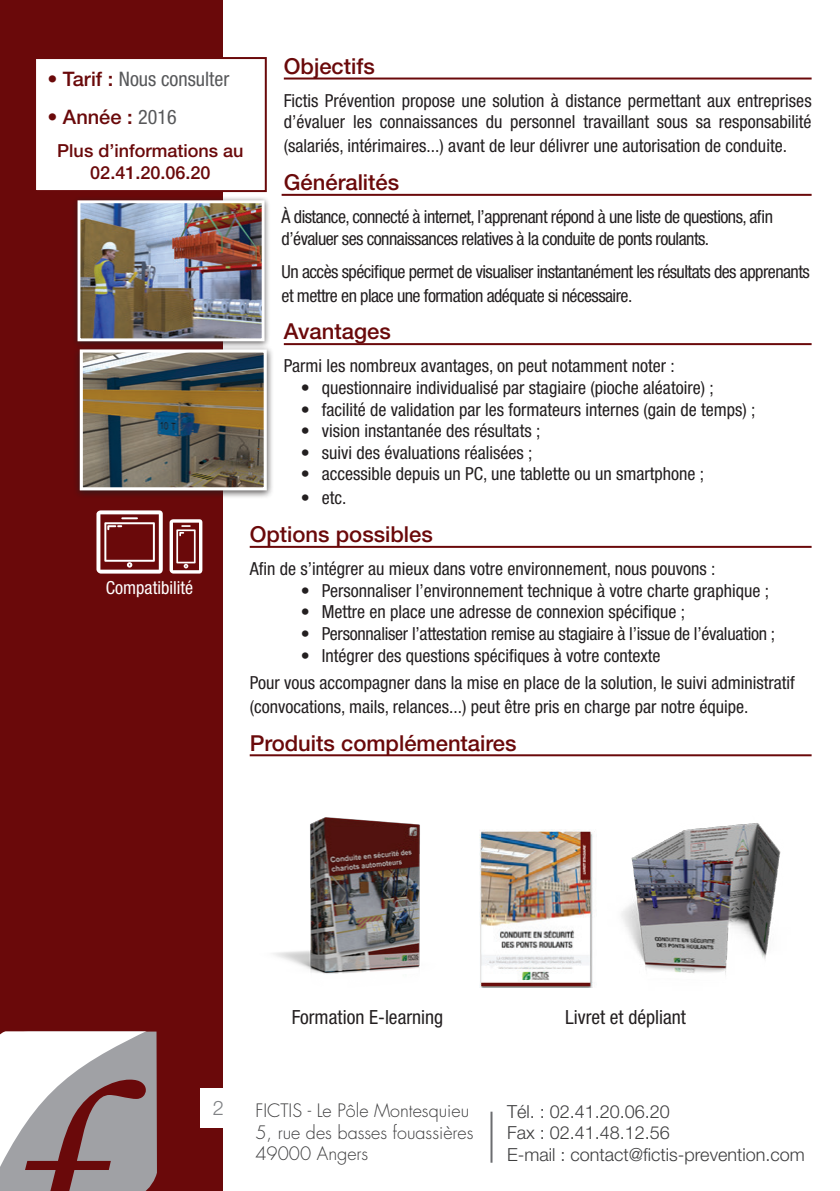
<style>
.page{position:relative;width:840px;height:1191px;background:#fff}
.page>*{position:absolute;margin:0;border:0;box-sizing:border-box;transform-origin:0 0}
.t1{font:500 22px "Helvetica Neue";color:#6a090a}
.t2{font:condensed 20px "Helvetica Neue";color:#57585a}
.t3{font:500 20px "Helvetica Neue";color:#6a090a}
.t4{font:300 20px "Helvetica Neue";color:#808285}
.t5{font:condensed 19.6px "Helvetica Neue";color:#231f20}
.t6{font:condensed 18px/21.6px "Helvetica Neue";color:#231f20}
.t7{font:condensed 18px/21.6px "Helvetica Neue";letter-spacing:-.03em;color:#231f20}
.t8{font:300 18px/21.6px "Helvetica Neue";color:#3e3e3f}
.t9{font:300 18px/21.6px "Futura";color:#3e3e3f}
.t10{font:500 18px/21.6px "Helvetica Neue";color:#6a090a;text-align:center}
.t11{font:condensed 18px "Helvetica Neue";color:#fff}
.s1{font-weight:500;font-stretch:normal;color:#6a090a}
.s2{font-weight:400;font-stretch:condensed;color:#57585a}
</style>
<div class="page">
<hr style="left:284px;top:78px;width:527px;height:2px;background:#6a090a">
<hr style="left:281px;top:194px;width:530px;height:2px;background:#6a090a">
<hr style="left:284px;top:343px;width:527px;height:2px;background:#6a090a">
<hr style="left:249px;top:546px;width:562px;height:2px;background:#6a090a">
<hr style="left:249px;top:754px;width:562px;height:2px;background:#6a090a">
<div style="left:0;top:0;width:222px;height:1191px;background:#6a090a"></div>
<div style="left:200px;top:1088px;width:37px;height:40px;background:#fff"></div>
<div style="left:35px;top:58px;width:231px;height:133px;background:#fff"></div>
<div style="left:34px;top:57px;width:233px;height:135px;border:2px solid #6a090a"></div>
<svg style="left:0;top:1031px;width:157px;height:160px;background:#b5a9ac"></svg>
<div style="left:72px;top:196px;width:198px;height:153px;background:#231f20;opacity:.75"></div>
<img style="left:81px;top:204px;width:179px;height:133px">
<div style="left:77px;top:200px;width:187px;height:141px;border:3px solid #fff"></div>
<div style="left:73px;top:345px;width:200px;height:154px;background:#231f20;opacity:.75"></div>
<img style="left:84px;top:353px;width:179px;height:133px">
<div style="left:80px;top:349px;width:187px;height:141px;border:3px solid #fff"></div>
<img style="left:479px;top:830px;width:114px;height:157px">
<img style="left:222px;top:771px;width:198px;height:274px">
<hr style="left:490px;top:1111px;width:2px;height:51px;background:#6c6d70">
<img style="left:621px;top:823px;width:160px;height:152px">
<svg style="left:96px;top:510px;width:67px;height:63px"></svg>
<svg style="left:169px;top:519px;width:33px;height:54px"></svg>
<p class="t1" style="left:284px;top:53px;width:92px">Objectifs</p>
<p class="t6" style="left:284px;top:89px;width:529px">Fictis Prévention propose une solution à distance permettant aux entreprises d’évaluer les connaissances du personnel travaillant sous sa responsabilité</p>
<p class="t6" style="left:284px;top:135px;width:504px">(salariés, intérimaires...) avant de leur délivrer une autorisation de conduite.</p>
<p class="t1" style="left:284px;top:169px;width:117px">Généralités</p>
<p class="t7" style="left:281px;top:206px;width:492px">À distance, connecté à internet, l’apprenant répond à une liste de questions, afin d’évaluer ses connaissances relatives à la conduite de ponts roulants.</p>
<p class="t7" style="left:281px;top:259px;width:529px;line-height:24px">Un accès spécifique permet de visualiser instantanément les résultats des apprenants et mettre en place une formation adéquate si nécessaire.</p>
<p class="t1" style="left:284px;top:318px;width:108px">Avantages</p>
<p class="t6" style="left:284px;top:355px;width:392px">Parmi les nombreux avantages, on peut notamment noter :</p>
<p class="t6" style="left:300px;top:377px;width:414px">• questionnaire individualisé par stagiaire (pioche aléatoire) ;</p>
<p class="t6" style="left:300px;top:398px;width:456px">• facilité de validation par les formateurs internes (gain de temps) ;</p>
<p class="t6" style="left:300px;top:420px;width:241px">• vision instantanée des résultats ;</p>
<p class="t6" style="left:300px;top:441px;width:233px">• suivi des évaluations réalisées ;</p>
<p class="t6" style="left:300px;top:463px;width:405px">• accessible depuis un PC, une tablette ou un smartphone ;</p>
<p class="t6" style="left:300px;top:487px;width:47px">• etc.</p>
<p class="t1" style="left:249px;top:521px;width:185px">Options possibles</p>
<p class="t6" style="left:249px;top:558px;width:467px">Afin de s’intégrer au mieux dans votre environnement, nous pouvons :</p>
<p class="t6" style="left:300px;top:579px;width:469px">• Personnaliser l’environnement technique à votre charte graphique ;</p>
<p class="t6" style="left:300px;top:601px;width:386px">• Mettre en place une adresse de connexion spécifique ;</p>
<p class="t6" style="left:300px;top:622px;width:475px">• Personnaliser l’attestation remise au stagiaire à l’issue de l’évaluation ;</p>
<p class="t6" style="left:249px;top:641px;width:546px;line-height:27.2px;text-indent:51px">• Intégrer des questions spécifiques à votre contexte<br>Pour vous accompagner dans la mise en place de la solution, le suivi administratif</p>
<p class="t6" style="left:249px;top:695px;width:500px">(convocations, mails, relances...) peut être pris en charge par notre équipe.</p>
<p class="t1" style="left:249px;top:729px;width:268px">Produits complémentaires</p>
<p class="t2" style="left:47px;top:67px;width:183px"><span class="s1">• Tarif :</span> Nous consulter</p>
<p class="t3" style="left:47px;top:105px;width:131px">• Année : <span class="s2">2016</span></p>
<p class="t10" style="left:57px;top:140px;width:188px">Plus d’informations au<br>02.41.20.06.20</p>
<p class="t11" style="left:106px;top:577px;width:89px">Compatibilité</p>
<p class="t4" style="left:213px;top:1095px;width:13px">2</p>
<p class="t5" style="left:292px;top:1006px;width:153px">Formation E-learning</p>
<p class="t5" style="left:565px;top:1006px;width:122px">Livret et dépliant</p>
<p class="t9" style="left:255px;top:1100px;width:219px">FICTIS - Le Pôle Montesquieu<br>5, rue des basses fouassières<br>49000 Angers</p>
<p class="t8" style="left:506px;top:1100px;width:299px">Tél. : 02.41.20.06.20<br>Fax : 02.41.48.12.56<br>E-mail : contact@fictis-prevention.com</p>
</div>
